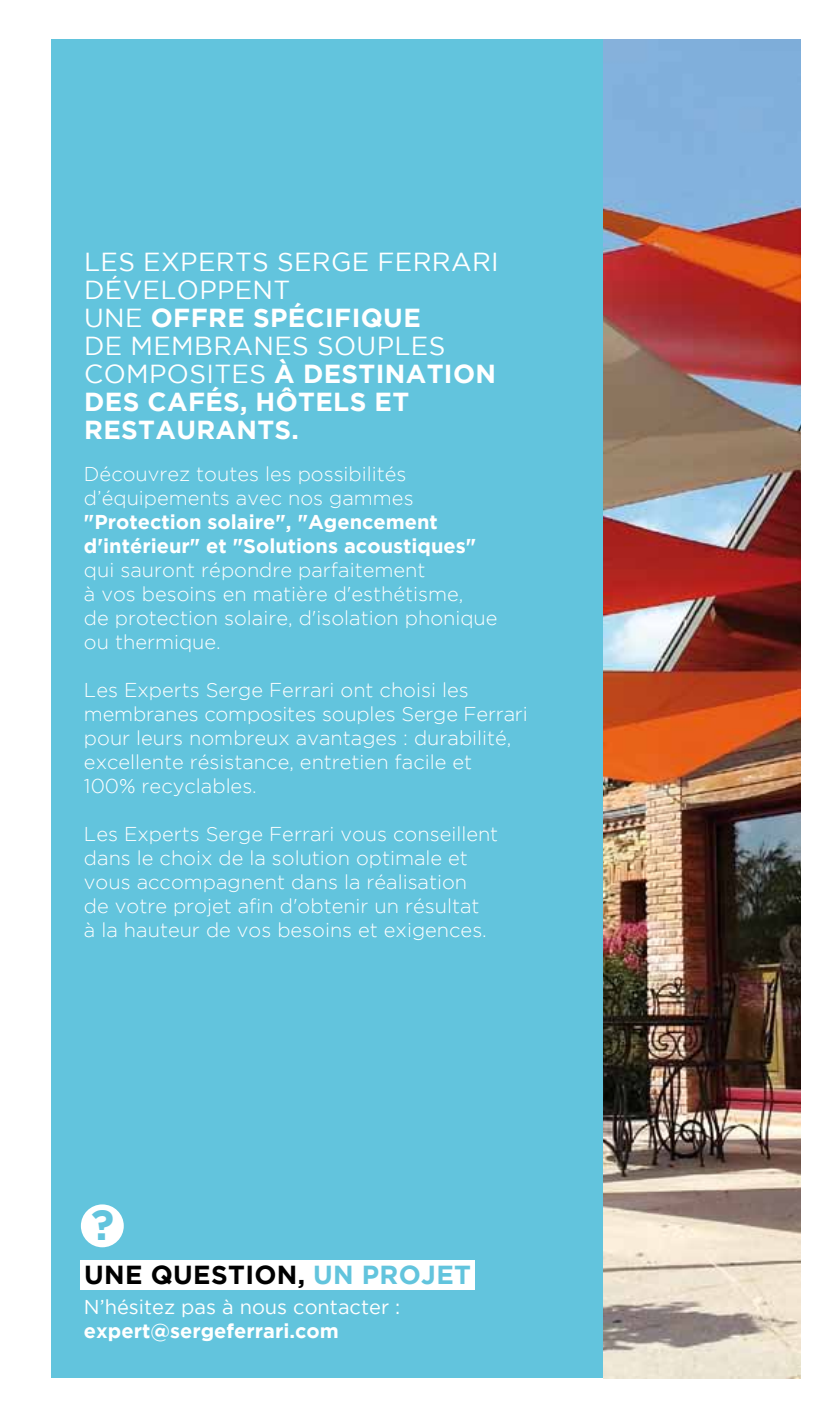
<style>
.page{position:relative;width:840px;height:1418px;background:#fff}
.page>*{position:absolute;margin:0;border:0;box-sizing:border-box;transform-origin:0 0}
.t1{font:700 42.6px "Gotham";color:#62c4dd}
.t2{font:26px/28px "Gotham";letter-spacing:.015em;color:#fff}
.t3{font:700 26px/28px "Gotham";letter-spacing:.015em;color:#fff}
.t4{font:700 26px "Gotham";letter-spacing:.015em;color:#000}
.t5{font:300 20px/24px "Gotham";color:#fff}
.t6{font:700 20px/24px "Gotham";color:#fff}
.t7{font:20px "Gotham";color:#fff}
.s1{font-weight:700}
.s2{color:#62c4dd}
</style>
<div class="page">
<div style="left:51px;top:40px;width:556px;height:1338px;background:#62c4dd"></div>
<img style="left:603px;top:40px;width:196px;height:1338px">
<div style="left:81px;top:1260px;width:394px;height:29px;background:#fff"></div>
<div style="left:81px;top:1204px;width:43px;height:43px;background:#fff;border-radius:50%"></div>
<h2 class="t2" style="left:84px;top:247px;width:416px">LES EXPERTS SERGE FERRARI<br>DÉVELOPPE</h2>
<h2 class="t2" style="left:84px;top:275px;width:338px;text-indent:168px">NT<br>UNE <span class="s1">offre spécifique<br></span>DE MEMBRANES SOUPLES<br>COMPOSITES</h2>
<h2 class="t3" style="left:84px;top:359px;width:413px;text-indent:190px">à destination des Cafés, Hôtels ET<br>Restaurants.</h2>
<p class="t5" style="left:84px;top:462px;width:331px">Découvrez toutes les possibilités d’équipements avec nos gammes</p>
<p class="t6" style="left:84px;top:509px;width:393px">"Protection solaire", "Agencement d'intérieur" et "Solutions acoustiques"</p>
<p class="t5" style="left:84px;top:558px;width:415px">qui sauront répondre parfaitement<br>à vos besoins en matière d'esthétisme,<br>de protection solaire, d'isolation phonique ou thermique.</p>
<p class="t5" style="left:84px;top:678px;width:445px">Les Experts Serge Ferrari ont choisi les membranes composites souples Serge Ferrari pour leurs nombreux avantages : durabilité, excellente résistance, entretien facile et 100% recyclables.</p>
<p class="t5" style="left:84px;top:822px;width:415px">Les Experts Serge Ferrari vous conseillent dans le choix de la solution optimale et vous accompagnent dans la réalisation<br>de votre projet afin d'obtenir un résultat<br>à la hauteur de vos besoins et exigences.</p>
<h1 class="t1" style="left:91px;top:1199px;width:25px">?</h1>
<h2 class="t4" style="left:84px;top:1259px;width:388px">Une question, <span class="s2">Un Projet</span></h2>
<p class="t7" style="left:84px;top:1295px;width:317px">N’HÉSITEZ PAS À NOUS CONTACTER :</p>
<p class="t6" style="left:84px;top:1318px;width:256px">expert@sergeferrari.com</p>
</div>
